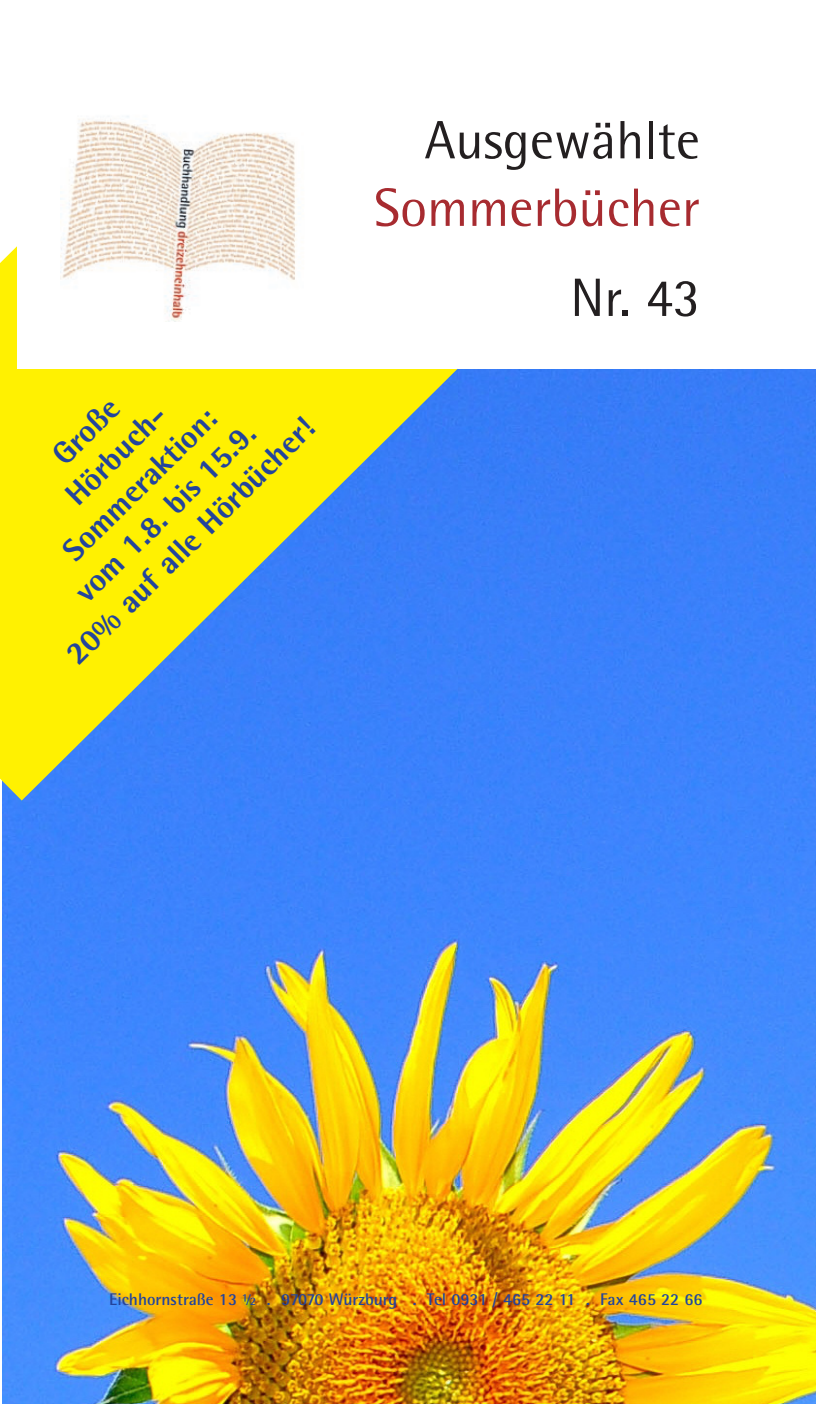
<style>
.page{position:relative;width:830px;height:1404px;background:#fff}
.page>*{position:absolute;margin:0;border:0;box-sizing:border-box;transform-origin:0 0}
.t1{font:54px "Rotis Semi Sans";color:#231f20}
.t2{font:54px "Rotis Semi Sans";color:#a72b30}
.t3{font:800 31.5px/37.8px "Rotis Semi Sans";color:#23449c;text-align:center}
.t4{font:700 16.88px "Rotis Semi Sans";color:#23449c}
</style>
<div class="page">
<img style="left:2px;top:369px;width:812px;height:1034px">
<svg style="left:0;top:246px;width:457px;height:554px;background:#a1bb76"></svg>
<div style="left:17px;top:83px;width:439px;height:286px;background:#fff"></div>
<img style="left:60px;top:116px;width:236px;height:206px">
<div style="left:351px;top:119px;width:351px;height:213px;background:#fff"></div>
<h1 class="t1" style="left:424px;top:121px;width:277px">Ausgewählte</h1>
<h1 class="t2" style="left:374px;top:188px;width:327px">Sommerbücher</h1>
<p class="t3" style="left:-47px;top:541px;width:337px;rotate:-45deg">Große<br>Hörbuch-<br>Sommeraktion:<br>vom 1.8. bis 15.9.<br>20% auf alle Hörbücher!</p>
<h1 class="t1" style="left:570px;top:279px;width:131px">Nr. 43</h1>
<p class="t4" style="left:109px;top:1292px;width:594px">Eichhornstraße 13 ½ . 97070 Würzburg . Tel 0931 / 465 22 11 . Fax 465 22 66</p>
</div>
